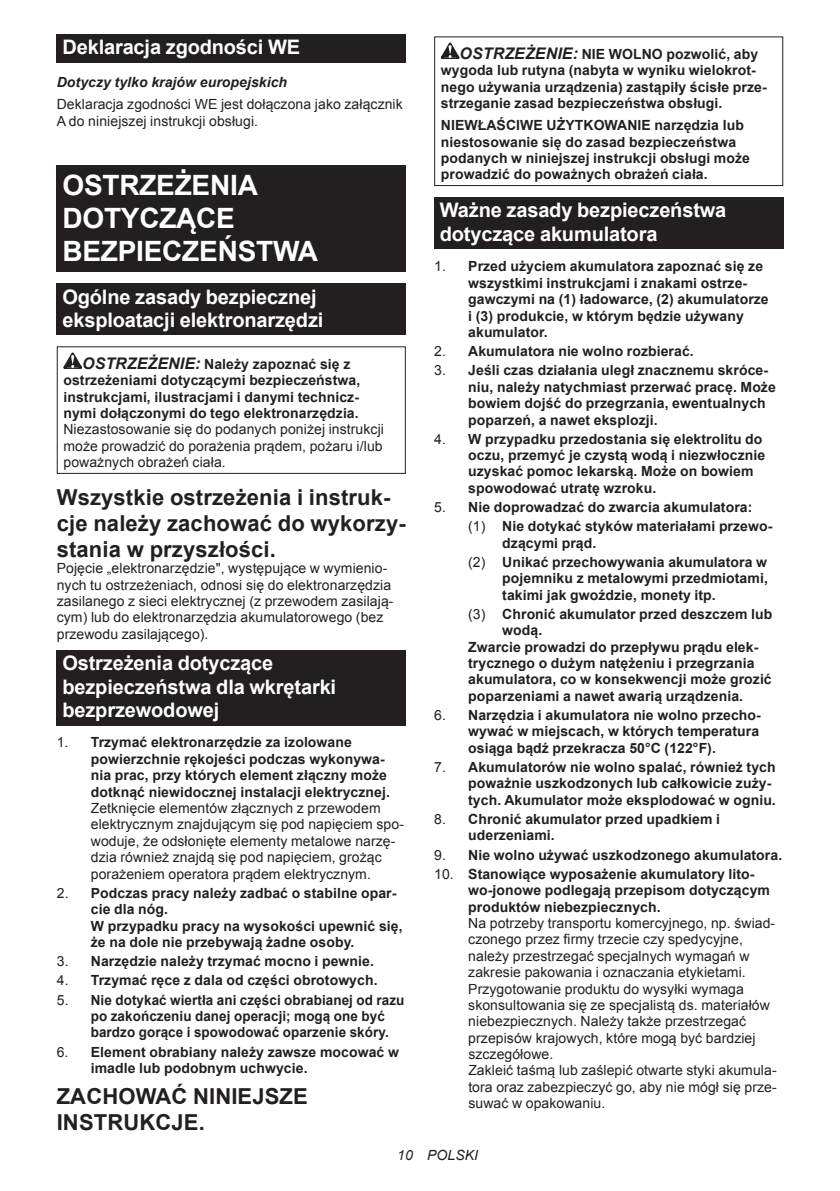
<style>
.page{position:relative;width:840px;height:1191px;background:#fff}
.page>*{position:absolute;margin:0;border:0;box-sizing:border-box;transform-origin:0 0}
.t1{font:700 28px/32.8px "Arial";letter-spacing:-.01em;color:#fff}
.t2{font:700 22px/25.8px "Arial";letter-spacing:.005em;color:#231f20}
.t3{font:700 20px/23.4px "Arial";letter-spacing:-.01em;color:#fff}
.t4{font:700 14px/16.4px "Arial";letter-spacing:.005em;color:#231f20}
.t5{font:14px/16.4px "Arial";letter-spacing:.005em;color:#231f20}
.t6{font:700 14px/16.4px "Arial";letter-spacing:.005em;color:#231f20;scale:.96 1}
.t7{font:italic 700 14px "Arial";letter-spacing:.005em;color:#231f20}
.t8{font:italic 14px "Arial";letter-spacing:.005em;color:#231f20}
.s1{font-style:italic;font-size:16px}
.s2{font-weight:400}
</style>
<div class="page">
<div style="left:57px;top:34px;width:348px;height:29px;background:#231f20"></div>
<div style="left:57px;top:166px;width:348px;height:106px;background:#231f20"></div>
<div style="left:57px;top:283px;width:348px;height:52px;background:#231f20"></div>
<svg style="left:63px;top:352px;width:19px;height:17px"></svg>
<div style="left:57px;top:346px;width:348px;height:128px;border:1px solid #231f20"></div>
<div style="left:57px;top:650px;width:348px;height:75px;background:#231f20"></div>
<svg style="left:440px;top:43px;width:19px;height:16px"></svg>
<div style="left:434px;top:36px;width:348px;height:150px;border:1px solid #231f20"></div>
<div style="left:434px;top:197px;width:348px;height:52px;background:#231f20"></div>
<h3 class="t3" style="left:62px;top:36px;width:239px">Deklaracja zgodności WE</h3>
<p class="t7" style="left:57px;top:73px;width:232px">Dotyczy tylko krajów europejskich</p>
<p class="t5" style="left:57px;top:96px;width:347px">Deklaracja zgodności WE jest dołączona jako załącznik<br>A do niniejszej instrukcji obsługi.</p>
<h1 class="t1" style="left:62px;top:170px;width:257px">OSTRZEŻENIA<br>DOTYCZĄCE<br>BEZPIECZEŃSTWA</h1>
<h3 class="t3" style="left:62px;top:285px;width:262px">Ogólne zasady bezpiecznej eksploatacji elektronarzędzi</h3>
<p class="t4" style="left:63px;top:356px;width:298px;text-indent:19px"><span class="s1">OSTRZEŻENIE:</span> Należy zapoznać się z ostrzeżeniami dotyczącymi bezpieczeństwa, instrukcjami, ilustracjami i danymi technicz&shy;nymi dołączonymi do tego elektronarzędzia.</p>
<p class="t5" style="left:63px;top:421px;width:322px;text-align:justify">Niezastosowanie się do podanych poniżej instrukcji może prowadzić do porażenia prądem, pożaru i/lub poważnych obrażeń ciała.</p>
<h2 class="t2" style="left:57px;top:485px;width:350px">Wszystkie ostrzeżenia i instruk&shy;cje należy zachować do wykorzy&shy;stania w przyszłości.</h2>
<p class="t5" style="left:57px;top:560px;width:338px">Pojęcie „elektronarzędzie", występujące w wymienio&shy;nych tu ostrzeżeniach, odnosi się do elektronarzędzia zasilanego z sieci elektrycznej (z przewodem zasilają&shy;cym) lub do elektronarzędzia akumulatorowego (bez przewodu zasilającego).</p>
<h3 class="t3" style="left:62px;top:652px;width:275px">Ostrzeżenia dotyczące bezpieczeństwa dla wkrętarki bezprzewodowej</h3>
<p class="t4" style="left:91px;top:735px;width:300px;text-indent:-34px"><span class="s2">1.</span> Trzymać elektronarzędzie za izolowane powierzchnie rękojeści podczas wykonywa&shy;nia prac, przy których element złączny może dotknąć niewidocznej instalacji elektrycznej.</p>
<p class="t5" style="left:91px;top:800px;width:314px">Zetknięcie elementów złącznych z przewodem elektrycznym znajdującym się pod napięciem spo&shy;woduje, że odsłonięte elementy metalowe narzę&shy;dzia również znajdą się pod napięciem, grożąc porażeniem operatora prądem elektrycznym.</p>
<p class="t4" style="left:91px;top:885px;width:313px;text-indent:-34px"><span class="s2">2.</span> Podczas pracy należy zadbać o stabilne opar&shy;cie dla nóg.<br>W przypadku pracy na wysokości upewnić się, że na dole nie przebywają żadne osoby.</p>
<p class="t4" style="left:57px;top:953px;width:318px"><span class="s2">3.</span> Narzędzie należy trzymać mocno i pewnie.</p>
<p class="t4" style="left:57px;top:972px;width:322px"><span class="s2">4.</span> Trzymać ręce z dala od części obrotowych.</p>
<p class="t6" style="left:91px;top:992px;width:328px;text-indent:-34px"><span class="s2">5.</span> Nie dotykać wiertła ani części obrabianej od razu po zakończeniu danej operacji; mogą one być bardzo gorące i spowodować oparzenie skóry.</p>
<p class="t4" style="left:91px;top:1044px;width:309px;text-indent:-34px"><span class="s2">6.</span> Element obrabiany należy zawsze mocować w imadle lub podobnym uchwycie.</p>
<h2 class="t2" style="left:57px;top:1084px;width:252px">ZACHOWAĆ NINIEJSZE<br>INSTRUKCJE.</h2>
<p class="t4" style="left:440px;top:46px;width:327px;text-indent:19px"><span class="s1">OSTRZEŻENIE:</span> NIE WOLNO pozwolić, aby wygoda lub rutyna (nabyta w wyniku wielokrot&shy;nego używania urządzenia) zastąpiły ścisłe prze&shy;strzeganie zasad bezpieczeństwa obsługi.</p>
<p class="t4" style="left:440px;top:117px;width:310px">NIEWŁAŚCIWE UŻYTKOWANIE narzędzia lub niestosowanie się do zasad bezpieczeństwa podanych w niniejszej instrukcji obsługi może prowadzić do poważnych obrażeń ciała.</p>
<h3 class="t3" style="left:439px;top:199px;width:288px">Ważne zasady bezpieczeństwa dotyczące akumulatora</h3>
<p class="t4" style="left:468px;top:259px;width:302px;text-indent:-34px"><span class="s2">1.</span> Przed użyciem akumulatora zapoznać się ze wszystkimi instrukcjami i znakami ostrze&shy;gawczymi na (1) ładowarce, (2) akumulatorze i (3) produkcie, w którym będzie używany akumulator.</p>
<p class="t4" style="left:434px;top:343px;width:261px"><span class="s2">2.</span> Akumulatora nie wolno rozbierać.</p>
<p class="t4" style="left:468px;top:363px;width:309px;text-indent:-34px"><span class="s2">3.</span> Jeśli czas działania uległ znacznemu skróce&shy;niu, należy natychmiast przerwać pracę. Może bowiem dojść do przegrzania, ewentualnych poparzeń, a nawet eksplozji.</p>
<p class="t4" style="left:468px;top:431px;width:298px;text-indent:-34px"><span class="s2">4.</span> W przypadku przedostania się elektrolitu do oczu, przemyć je czystą wodą i niezwłocznie uzyskać pomoc lekarską. Może on bowiem spowodować utratę wzroku.</p>
<p class="t4" style="left:468px;top:498px;width:305px;line-height:19.2px;text-indent:-34px"><span class="s2">5.</span> Nie doprowadzać do zwarcia akumulatora: <span class="s2">(1)</span> Nie dotykać styków materiałami przewo-</p>
<p class="t4" style="left:468px;top:533px;width:300px;line-height:19.2px;text-indent:34px">dzącymi prąd.<br><span class="s2">(2)</span> Unikać przechowywania akumulatora w</p>
<p class="t4" style="left:502px;top:570px;width:267px">pojemniku z metalowymi przedmiotami, takimi jak gwoździe, monety itp.</p>
<p class="t4" style="left:468px;top:606px;width:305px"><span class="s2">(3)</span> Chronić akumulator przed deszczem lub</p>
<p class="t4" style="left:502px;top:622px;width:41px">wodą.</p>
<p class="t4" style="left:468px;top:639px;width:291px">Zwarcie prowadzi do przepływu prądu elek-</p>
<p class="t4" style="left:468px;top:655px;width:287px">trycznego o dużym natężeniu i przegrzania</p>
<p class="t4" style="left:468px;top:671px;width:305px">akumulatora, co w konsekwencji może grozić</p>
<p class="t4" style="left:468px;top:688px;width:276px">poparzeniami a nawet awarią urządzenia.</p>
<p class="t4" style="left:468px;top:707px;width:294px;text-align:justify;text-indent:-34px"><span class="s2">6.</span> Narzędzia i akumulatora nie wolno przecho&shy;wywać w miejscach, w których temperatura osiąga bądź przekracza 50°C (122°F).</p>
<p class="t4" style="left:468px;top:759px;width:309px;text-indent:-34px"><span class="s2">7.</span> Akumulatorów nie wolno spalać, również tych poważnie uszkodzonych lub całkowicie zuży&shy;tych. Akumulator może eksplodować w ogniu.</p>
<p class="t4" style="left:468px;top:811px;width:253px;text-indent:-34px"><span class="s2">8.</span> Chronić akumulator przed upadkiem i uderzeniami.</p>
<p class="t4" style="left:434px;top:847px;width:349px"><span class="s2">9.</span> Nie wolno używać uszkodzonego akumulatora.</p>
<p class="t4" style="left:468px;top:866px;width:303px;text-indent:-34px"><span class="s2">10.</span> Stanowiące wyposażenie akumulatory lito&shy;wo-jonowe podlegają przepisom dotyczącym produktów niebezpiecznych.</p>
<p class="t5" style="left:468px;top:915px;width:310px">Na potrzeby transportu komercyjnego, np. świad&shy;czonego przez firmy trzecie czy spedycyjne, należy przestrzegać specjalnych wymagań w zakresie pakowania i oznaczania etykietami.<br>Przygotowanie produktu do wysyłki wymaga skonsultowania się ze specjalistą ds. materiałów niebezpiecznych. Należy także przestrzegać przepisów krajowych, które mogą być bardziej szczegółowe.<br>Zakleić taśmą lub zaślepić otwarte styki akumula&shy;tora oraz zabezpieczyć go, aby nie mógł się prze&shy;suwać w opakowaniu.</p>
<p class="t8" style="left:397px;top:1146px;width:82px">10 POLSKI</p>
</div>
